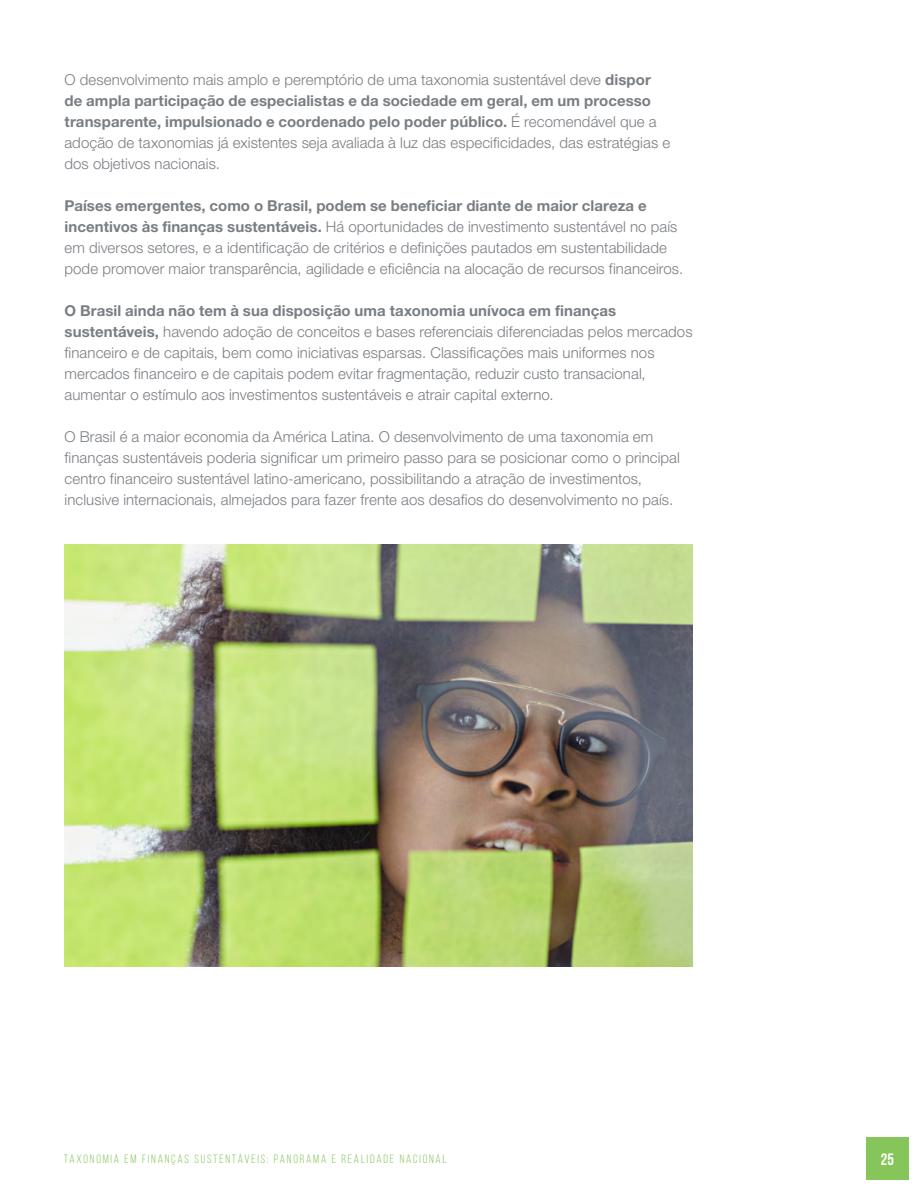
<style>
.page{position:relative;width:918px;height:1188px;background:#fff}
.page>*{position:absolute;margin:0;border:0;box-sizing:border-box;transform-origin:0 0}
.t1{font:700 16.5px "Bebas Neue";color:#fff}
.t2{font:300 15px/21px "Helvetica Neue LT Pro";letter-spacing:.005em;color:#797e83}
.t3{font:12px "Bebas Neue";letter-spacing:.15em;color:#85c559}
.s1{font-weight:700}
</style>
<div class="page">
<div style="left:866px;top:1137px;width:43px;height:43px;background:#85c559"></div>
<img style="left:65px;top:545px;width:627px;height:422px">
<p class="t2" style="left:65px;top:69px;width:607px">O desenvolvimento mais amplo e peremptório de uma taxonomia sustentável deve <span class="s1">dispor de ampla participação de especialistas e da sociedade em geral, em um processo transparente, impulsionado e coordenado pelo poder público.</span> É recomendável que a adoção de taxonomias já existentes seja avaliada à luz das especificidades, das estratégias e dos objetivos nacionais.</p>
<p class="t2" style="left:65px;top:195px;width:620px"><span class="s1">Países emergentes, como o Brasil, podem se beneficiar diante de maior clareza e incentivos às finanças sustentáveis.</span> Há oportunidades de investimento sustentável no país em diversos setores, e a identificação de critérios e definições pautados em sustentabilidade pode promover maior transparência, agilidade e eficiência na alocação de recursos financeiros.</p>
<p class="t2" style="left:65px;top:300px;width:630px"><span class="s1">O Brasil ainda não tem à sua disposição uma taxonomia unívoca em finanças sustentáveis,</span> havendo adoção de conceitos e bases referenciais diferenciadas pelos mercados financeiro e de capitais, bem como iniciativas esparsas. Classificações mais uniformes nos mercados financeiro e de capitais podem evitar fragmentação, reduzir custo transacional, aumentar o estímulo aos investimentos sustentáveis e atrair capital externo.</p>
<p class="t2" style="left:65px;top:426px;width:617px">O Brasil é a maior economia da América Latina. O desenvolvimento de uma taxonomia em finanças sustentáveis poderia significar um primeiro passo para se posicionar como o principal centro financeiro sustentável latino-americano, possibilitando a atração de investimentos, inclusive internacionais, almejados para fazer frente aos desafios do desenvolvimento no país.</p>
<p class="t3" style="left:64px;top:1152px;width:384px">TAXONOMIA EM FINANÇAS SUSTENTÁVEIS: PANORAMA E REALIDADE NACIONAL</p>
<p class="t1" style="left:881px;top:1150px;width:15px">25</p>
</div>
